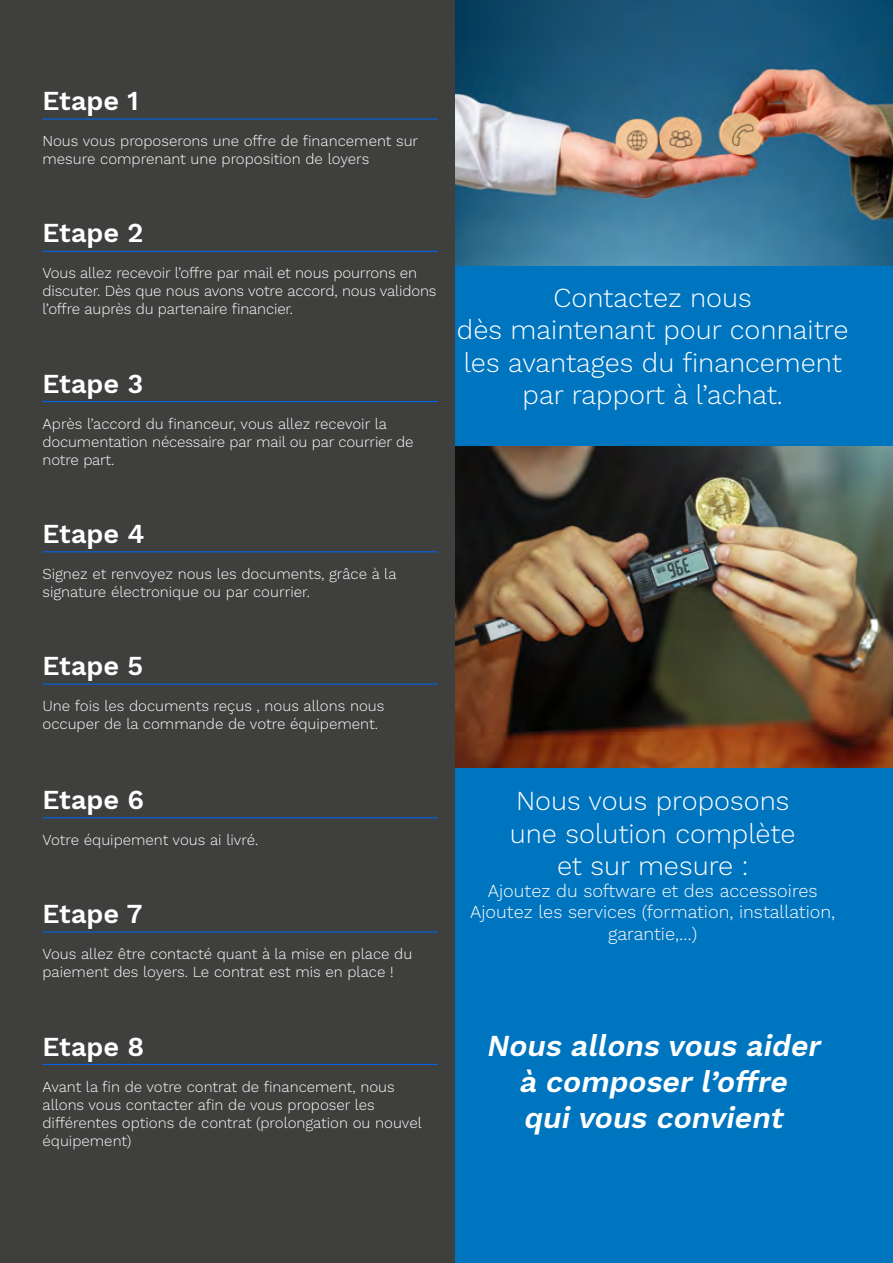
<style>
.page{position:relative;width:893px;height:1263px;background:#fff}
.page>*{position:absolute;margin:0;border:0;box-sizing:border-box;transform-origin:0 0}
.t1{font:italic 600 30px/36px "Work Sans";color:#fff;text-align:center}
.t2{font:300 27px/32.4px "Work Sans";color:#fff;text-align:center}
.t3{font:600 27px "Work Sans";color:#fff}
.t4{font:300 18px/21.6px "Work Sans";color:#fff;text-align:center}
.t5{font:300 15px/18px "Work Sans";color:#fff}
</style>
<div class="page">
<div style="left:0;top:0;width:455px;height:1263px;background:#3f3f3e"></div>
<div style="left:455px;top:0;width:438px;height:1263px;background:#0075bf"></div>
<hr style="left:43px;top:119px;width:395px;height:1px;background:#06f">
<hr style="left:43px;top:401px;width:395px;height:1px;background:#06f">
<hr style="left:43px;top:684px;width:395px;height:1px;background:#06f">
<hr style="left:43px;top:932px;width:395px;height:1px;background:#06f">
<hr style="left:43px;top:251px;width:395px;height:1px;background:#06f">
<hr style="left:43px;top:551px;width:395px;height:1px;background:#06f">
<hr style="left:43px;top:817px;width:395px;height:1px;background:#06f">
<hr style="left:43px;top:1064px;width:395px;height:1px;background:#06f">
<img style="left:455px;top:0;width:438px;height:266px">
<img style="left:455px;top:446px;width:438px;height:321px">
<h2 class="t3" style="left:43px;top:85px;width:98px">Etape 1</h2>
<p class="t5" style="left:43px;top:133px;width:377px">Nous vous proposerons une offre de financement sur mesure comprenant une proposition de loyers</p>
<h2 class="t3" style="left:43px;top:217px;width:102px">Etape 2</h2>
<p class="t5" style="left:43px;top:265px;width:395px">Vous allez recevoir l’offre par mail et nous pourrons en discuter. Dès que nous avons votre accord, nous validons l’offre auprès du partenaire financier.</p>
<h2 class="t3" style="left:43px;top:368px;width:102px">Etape 3</h2>
<p class="t5" style="left:43px;top:415px;width:373px">Après l’accord du financeur, vous allez recevoir la documentation nécessaire par mail ou par courrier de notre part.</p>
<h2 class="t2" style="left:457px;top:283px;width:393px">Contactez nous<br>dès maintenant pour connaitre les avantages du financement par rapport à l’achat.</h2>
<h2 class="t3" style="left:43px;top:518px;width:104px">Etape 4</h2>
<p class="t5" style="left:43px;top:565px;width:356px">Signez et renvoyez nous les documents, grâce à la signature électronique ou par courrier.</p>
<h2 class="t3" style="left:43px;top:650px;width:102px">Etape 5</h2>
<p class="t5" style="left:43px;top:698px;width:343px">Une fois les documents reçus , nous allons nous occuper de la commande de votre équipement.</p>
<h2 class="t3" style="left:43px;top:784px;width:103px">Etape 6</h2>
<p class="t5" style="left:43px;top:831px;width:217px">Votre équipement vous ai livré.</p>
<h2 class="t3" style="left:43px;top:898px;width:102px">Etape 7</h2>
<p class="t5" style="left:43px;top:946px;width:371px">Vous allez être contacté quant à la mise en place du paiement des loyers. Le contrat est mis en place !</p>
<h2 class="t3" style="left:43px;top:1030px;width:103px">Etape 8</h2>
<p class="t5" style="left:43px;top:1078px;width:381px">Avant la fin de votre contrat de financement, nous allons vous contacter afin de vous proposer les différentes options de contrat (prolongation ou nouvel équipement)</p>
<h2 class="t2" style="left:510px;top:786px;width:287px">Nous vous proposons une solution complète et sur mesure :</h2>
<p class="t4" style="left:470px;top:880px;width:366px">Ajoutez du software et des accessoires<br>Ajoutez les services (formation, installation, garantie,…)</p>
<h1 class="t1" style="left:486px;top:1029px;width:342px">Nous allons vous aider à composer l’offre<br>qui vous convient</h1>
</div>
